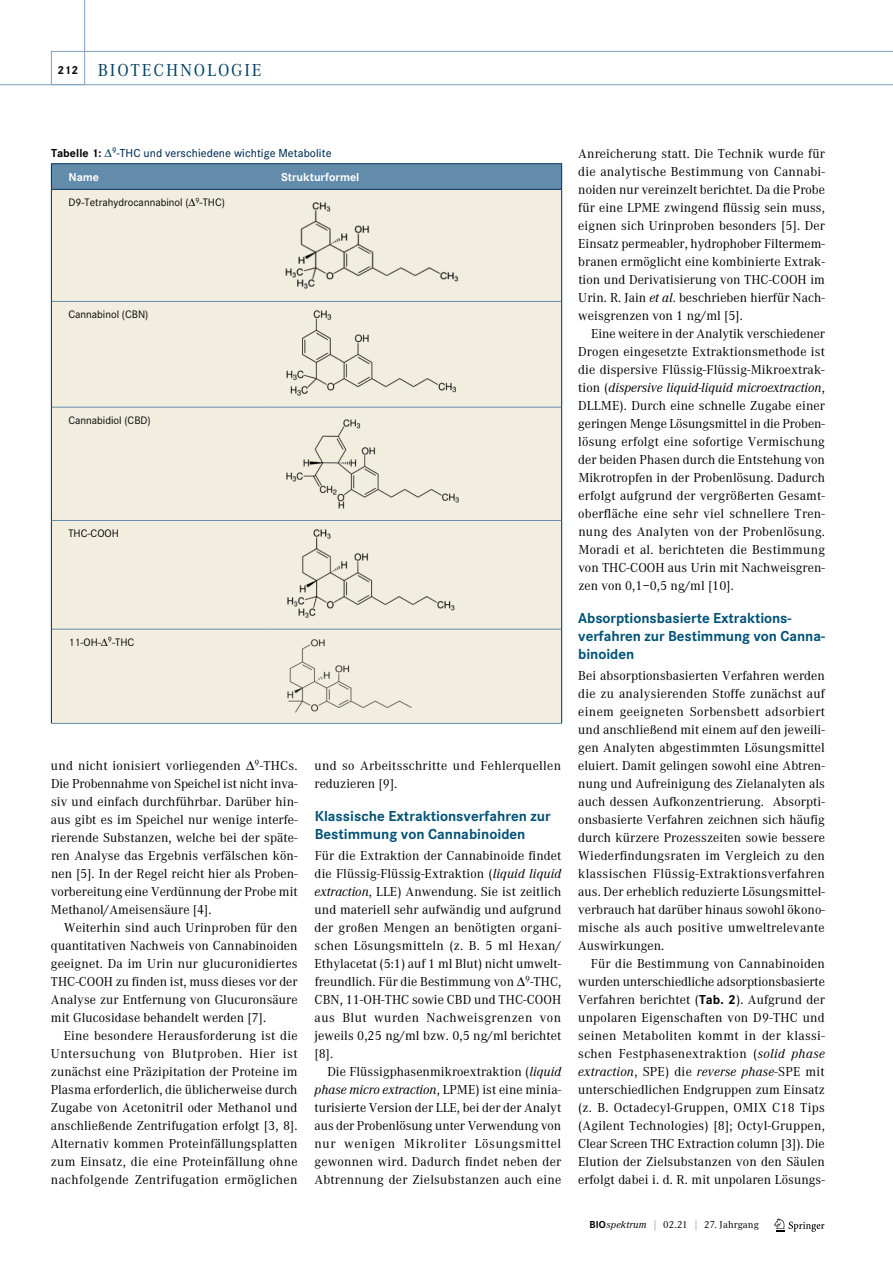
<style>
.page{position:relative;width:893px;height:1263px;background:#fff}
.page>*{position:absolute;margin:0;border:0;box-sizing:border-box;transform-origin:0 0}
.t1{font:18px "Corporate A";letter-spacing:.1em;color:#004064}
.t2{font:700 15px/18px "Corporate S";letter-spacing:-.005em;color:#005276}
.t3{font:13.5px/18px "Corporate A";letter-spacing:.005em;color:#000;text-align:justify}
.t4{font:500 12px/23.5px "Corporate S";letter-spacing:.005em;color:#002f53}
.t5{font:700 12px "Corporate S";color:#fff}
.t6{font:11.25px "Corporate S";color:#000}
.t7{font:10.5px "Corporate A";letter-spacing:.015em;color:#000}
.s1{font-family:"Corporate S";font-weight:700;font-size:12px;color:#000}
.s2{font-weight:700;color:#000}
.s3{font-weight:700;color:#fff}
.s4{font-style:italic}
.s5{font-family:"Corporate S";font-weight:700}
.s6{color:#628caa}
</style>
<div class="page">
<svg style="left:774px;top:1218px;width:50px;height:14px"></svg>
<div style="left:52px;top:190px;width:509px;height:533px;background:#f1eee0"></div>
<hr style="left:52px;top:301px;width:212px;height:1px;background:#628caa">
<hr style="left:264px;top:301px;width:297px;height:1px;background:#628caa">
<hr style="left:52px;top:407px;width:212px;height:1px;background:#628caa">
<hr style="left:264px;top:407px;width:297px;height:1px;background:#628caa">
<hr style="left:52px;top:520px;width:212px;height:1px;background:#628caa">
<hr style="left:264px;top:520px;width:297px;height:1px;background:#628caa">
<hr style="left:52px;top:629px;width:212px;height:1px;background:#628caa">
<hr style="left:264px;top:629px;width:297px;height:1px;background:#628caa">
<hr style="left:51px;top:163px;width:213px;height:1px;background:#002f53">
<hr style="left:264px;top:163px;width:298px;height:1px;background:#002f53">
<hr style="left:51px;top:189px;width:213px;height:1px;background:#002f53">
<hr style="left:264px;top:189px;width:298px;height:1px;background:#002f53">
<hr style="left:51px;top:190px;width:1px;height:111px;background:#002f53">
<hr style="left:51px;top:301px;width:1px;height:106px;background:#002f53">
<hr style="left:51px;top:407px;width:1px;height:113px;background:#002f53">
<hr style="left:51px;top:520px;width:1px;height:109px;background:#002f53">
<hr style="left:51px;top:629px;width:1px;height:94px;background:#002f53">
<hr style="left:51px;top:723px;width:213px;height:1px;background:#628caa">
<hr style="left:264px;top:723px;width:298px;height:1px;background:#628caa">
<svg style="left:51px;top:164px;width:511px;height:25px;background:#608aa8"></svg>
<hr style="left:561px;top:190px;width:1px;height:111px;background:#002f53">
<hr style="left:561px;top:301px;width:1px;height:106px;background:#002f53">
<hr style="left:561px;top:407px;width:1px;height:113px;background:#002f53">
<hr style="left:561px;top:520px;width:1px;height:109px;background:#002f53">
<hr style="left:561px;top:629px;width:1px;height:94px;background:#002f53">
<img style="left:281px;top:198px;width:190px;height:95px">
<img style="left:281px;top:310px;width:186px;height:89px">
<img style="left:281px;top:416px;width:186px;height:96px">
<img style="left:281px;top:529px;width:177px;height:92px">
<img style="left:281px;top:638px;width:140px;height:77px">
<svg style="left:0;top:0;width:893px;height:85px"></svg>
<svg style="left:189px;top:198px;width:6px;height:8px"></svg>
<svg style="left:101px;top:638px;width:7px;height:8px"></svg>
<h1 class="t1" style="left:58px;top:60px;width:206px"><span class="s1">212</span> BIOTECHNOLOGIE</h1>
<p class="t4" style="left:68px;top:142px;width:265px;text-indent:-17px"><span class="s2">Tabelle 1:</span> <sup>9</sup>-THC und verschiedene wichtige Metabolite<br><span class="s3">Name</span></p>
<p class="t5" style="left:281px;top:170px;width:80px">Strukturformel</p>
<p class="t6" style="left:68px;top:196px;width:158px">D9-Tetrahydrocannabinol ( <sup>9</sup>-THC)</p>
<p class="t6" style="left:68px;top:308px;width:82px">Cannabinol (CBN)</p>
<p class="t6" style="left:68px;top:414px;width:84px">Cannabidiol (CBD)</p>
<p class="t6" style="left:68px;top:527px;width:52px">THC-COOH</p>
<p class="t6" style="left:68px;top:636px;width:67px">11-OH- <sup>9</sup>-THC</p>
<p class="t3" style="left:51px;top:757px;width:248px">und nicht ionisiert vorliegenden <sup>9</sup>-THCs.<br>Die Probennahme von Speichel ist nicht inva&shy;siv und einfach durchführbar. Darüber hin&shy;aus gibt es im Speichel nur wenige interfe&shy;rierende Substanzen, welche bei der späte&shy;ren Analyse das Ergebnis verfälschen kön&shy;nen [5]. In der Regel reicht hier als Proben&shy;vorbereitung eine Verdünnung der Probe mit Methanol/Ameisensäure [4].</p>
<p class="t3" style="left:51px;top:919px;width:248px;text-indent:13px">Weiterhin sind auch Urinproben für den quantitativen Nachweis von Cannabinoiden geeignet. Da im Urin nur glucuronidiertes THC-COOH zu finden ist, muss dieses vor der Analyse zur Entfernung von Glucuronsäure mit Glucosidase behandelt werden [7].</p>
<p class="t3" style="left:51px;top:1027px;width:248px;text-indent:13px">Eine besondere Herausforderung ist die Untersuchung von Blutproben. Hier ist zunächst eine Präzipitation der Proteine im Plasma erforderlich, die üblicherweise durch Zugabe von Acetonitril oder Methanol und anschließende Zentrifugation erfolgt [3, 8].<br>Alternativ kommen Proteinfällungsplatten zum Einsatz, die eine Proteinfällung ohne nachfolgende Zentrifugation ermöglichen</p>
<p class="t3" style="left:315px;top:757px;width:248px">und so Arbeitsschritte und Fehlerquellen reduzieren [9].</p>
<p class="t2" style="left:315px;top:808px;width:238px">Klassische Extraktionsverfahren zur<br>Bestimmung von Cannabinoiden</p>
<p class="t3" style="left:315px;top:847px;width:248px">Für die Extraktion der Cannabinoide findet die Flüssig-Flüssig-Extraktion (<span class="s4">liquid liquid extraction</span>, LLE) Anwendung. Sie ist zeitlich und materiell sehr aufwändig und aufgrund der großen Mengen an benötigten organi&shy;schen Lösungsmitteln (z. B. 5 ml Hexan/ Ethylacetat (5:1) auf 1 ml Blut) nicht umwelt&shy;freundlich. Für die Bestimmung von <sup>9</sup>-THC, CBN, 11-OH-THC sowie CBD und THC-COOH aus Blut wurden Nachweisgrenzen von jeweils 0,25 ng/ml bzw. 0,5 ng/ml berichtet [8].</p>
<p class="t3" style="left:314px;top:1063px;width:248px;text-indent:13px">Die Flüssigphasenmikroextraktion (<span class="s4">liquid phase micro extraction</span>, LPME) ist eine minia&shy;turisierte Version der LLE, bei der der Analyt aus der Probenlösung unter Verwendung von nur wenigen Mikroliter Lösungsmittel gewonnen wird. Dadurch findet neben der Abtrennung der Zielsubstanzen auch eine</p>
<p class="t3" style="left:578px;top:145px;width:248px">Anreicherung statt. Die Technik wurde für die analytische Bestimmung von Cannabi&shy;noiden nur vereinzelt berichtet. Da die Probe für eine LPME zwingend flüssig sein muss, eignen sich Urinproben besonders [5]. Der Einsatz permeabler, hydrophober Filtermem&shy;branen ermöglicht eine kombinierte Extrak&shy;tion und Derivatisierung von THC-COOH im Urin. R. Jain <span class="s4">et al</span>. beschrieben hierfür Nach&shy;weisgrenzen von 1 ng/ml [5].</p>
<p class="t3" style="left:578px;top:325px;width:248px;text-indent:13px">Eine weitere in der Analytik verschiedener Drogen eingesetzte Extraktionsmethode ist die dispersive Flüssig-Flüssig-Mikroextrak&shy;tion (<span class="s4">dispersive liquid-liquid microextraction</span>, DLLME). Durch eine schnelle Zugabe einer geringen Menge Lösungsmittel in die Proben&shy;lösung erfolgt eine sofortige Vermischung der beiden Phasen durch die Entstehung von Mikrotropfen in der Probenlösung. Dadurch erfolgt aufgrund der vergrößerten Gesamt&shy;oberfläche eine sehr viel schnellere Tren&shy;nung des Analyten von der Probenlösung.<br>Moradi et al. berichteten die Bestimmung von THC-COOH aus Urin mit Nachweisgren&shy;zen von 0,1–0,5 ng/ml [10].</p>
<p class="t2" style="left:578px;top:610px;width:248px">Absorptionsbasierte Extraktions&shy;verfahren zur Bestimmung von Canna&shy;binoiden</p>
<p class="t3" style="left:578px;top:667px;width:248px">Bei absorptionsbasierten Verfahren werden die zu analysierenden Stoffe zunächst auf einem geeigneten Sorbensbett adsorbiert und anschließend mit einem auf den jeweili&shy;gen Analyten abgestimmten Lösungsmittel eluiert. Damit gelingen sowohl eine Abtren&shy;nung und Aufreinigung des Zielanalyten als auch dessen Aufkonzentrierung. Absorpti&shy;onsbasierte Verfahren zeichnen sich häufig durch kürzere Prozesszeiten sowie bessere Wiederfindungsraten im Vergleich zu den klassischen Flüssig-Extraktionsverfahren aus. Der erheblich reduzierte Lösungsmittel&shy;verbrauch hat darüber hinaus sowohl ökono&shy;mische als auch positive umweltrelevante Auswirkungen.</p>
<p class="t3" style="left:578px;top:955px;width:248px;text-indent:13px">Für die Bestimmung von Cannabinoiden wurden unterschiedliche adsorptionsbasierte Verfahren berichtet (<span class="s5">Tab. 2</span>). Aufgrund der unpolaren Eigenschaften von D9-THC und seinen Metaboliten kommt in der klassi&shy;schen Festphasenextraktion (<span class="s4">solid phase extraction</span>, SPE) die <span class="s4">reverse phase</span>-SPE mit unterschiedlichen Endgruppen zum Einsatz (z. B. Octadecyl-Gruppen, OMIX C18 Tips (Agilent Technologies) [8]; Octyl-Gruppen, Clear Screen THC Extraction column [3]). Die Elution der Zielsubstanzen von den Säulen erfolgt dabei i. d. R. mit unpolaren Lösungs-</p>
<p class="t7" style="left:589px;top:1219px;width:171px"><span class="s5">BIO</span><span class="s4">spektrum</span> <span class="s6">|</span> 02.21 <span class="s6">|</span> 27. Jahrgang</p>
</div>
